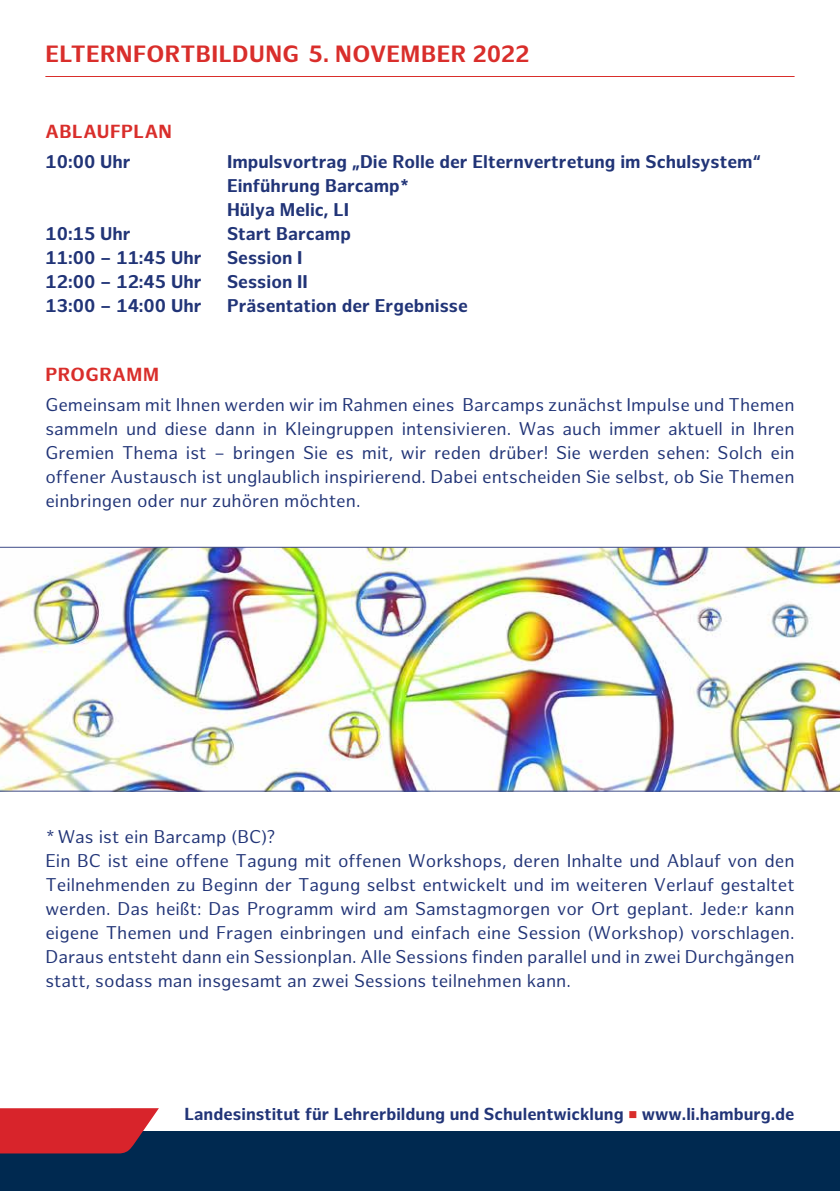
<style>
.page{position:relative;width:840px;height:1191px;background:#fff}
.page>*{position:absolute;margin:0;border:0;box-sizing:border-box;transform-origin:0 0}
.t1{font:700 23px "Hamburg Sans";letter-spacing:.015em;color:#d92e2b}
.t2{font:700 18.4px "Hamburg Sans";letter-spacing:.025em;color:#d92e2b}
.t3{font:18px/24px "Hamburg Sans";color:#213477;text-align:justify}
.t4{font:700 18px/24px "Hamburg Sans";color:#213477}
.t5{font:700 17px "Hamburg Sans";color:#213477}
.s1{color:#d92e2b}
</style>
<div class="page">
<hr style="left:45px;top:76px;width:749px;height:1px;background:#d92e2b">
<div style="left:0;top:1131px;width:839px;height:60px;background:#002950"></div>
<svg style="left:0;top:1108px;width:159px;height:45px;background:#c92b34"></svg>
<img style="left:0;top:547px;width:839px;height:244px">
<p class="t1" style="left:45px;top:40px;width:485px">ELTERNFORTBILDUNG 5. NOVEMBER 2022</p>
<p class="t2" style="left:45px;top:121px;width:128px">ABLAUFPLAN</p>
<p class="t4" style="left:45px;top:150px;width:87px">10:00 Uhr</p>
<p class="t4" style="left:227px;top:150px;width:535px">Impulsvortrag „Die Rolle der Elternvertretung im Schulsystem“<br>Einführung Barcamp*<br>Hülya Melic, LI</p>
<p class="t4" style="left:45px;top:222px;width:87px">10:15 Uhr</p>
<p class="t4" style="left:227px;top:222px;width:125px">Start Barcamp</p>
<p class="t4" style="left:45px;top:246px;width:157px">11:00 – 11:45 Uhr</p>
<p class="t4" style="left:227px;top:246px;width:77px">Session I</p>
<p class="t4" style="left:45px;top:270px;width:157px">12:00 – 12:45 Uhr</p>
<p class="t4" style="left:227px;top:270px;width:82px">Session II</p>
<p class="t4" style="left:45px;top:294px;width:157px">13:00 – 14:00 Uhr</p>
<p class="t4" style="left:227px;top:294px;width:242px">Präsentation der Ergebnisse</p>
<p class="t2" style="left:45px;top:364px;width:115px">PROGRAMM</p>
<p class="t3" style="left:45px;top:393px;width:750px">Gemeinsam mit Ihnen werden wir im Rahmen eines Barcamps zunächst Impulse und Themen sammeln und diese dann in Kleingruppen intensivieren. Was auch immer aktuell in Ihren Gremien Thema ist – bringen Sie es mit, wir reden drüber! Sie werden sehen: Solch ein offener Austausch ist unglaublich inspirierend. Dabei entscheiden Sie selbst, ob Sie Themen einbringen oder nur zuhören möchten.</p>
<p class="t3" style="left:45px;top:825px;width:750px;text-align:left">*Was ist ein Barcamp (BC)?<br>Ein BC ist eine offene Tagung mit offenen Workshops, deren Inhalte und Ablauf von den Teilnehmenden zu Beginn der Tagung selbst entwickelt und im weiteren Verlauf gestaltet werden. Das heißt: Das Programm wird am Samstagmorgen vor Ort geplant. Jede:r kann eigene Themen und Fragen einbringen und einfach eine Session (Workshop) vorschlagen.<br>Daraus entsteht dann ein Sessionplan. Alle Sessions finden parallel und in zwei Durchgängen statt, sodass man insgesamt an zwei Sessions teilnehmen kann.</p>
<p class="t5" style="left:184px;top:1104px;width:611px">Landesinstitut für Lehrerbildung und Schulentwicklung <span class="s1">■</span> www.li.hamburg.de</p>
</div>
